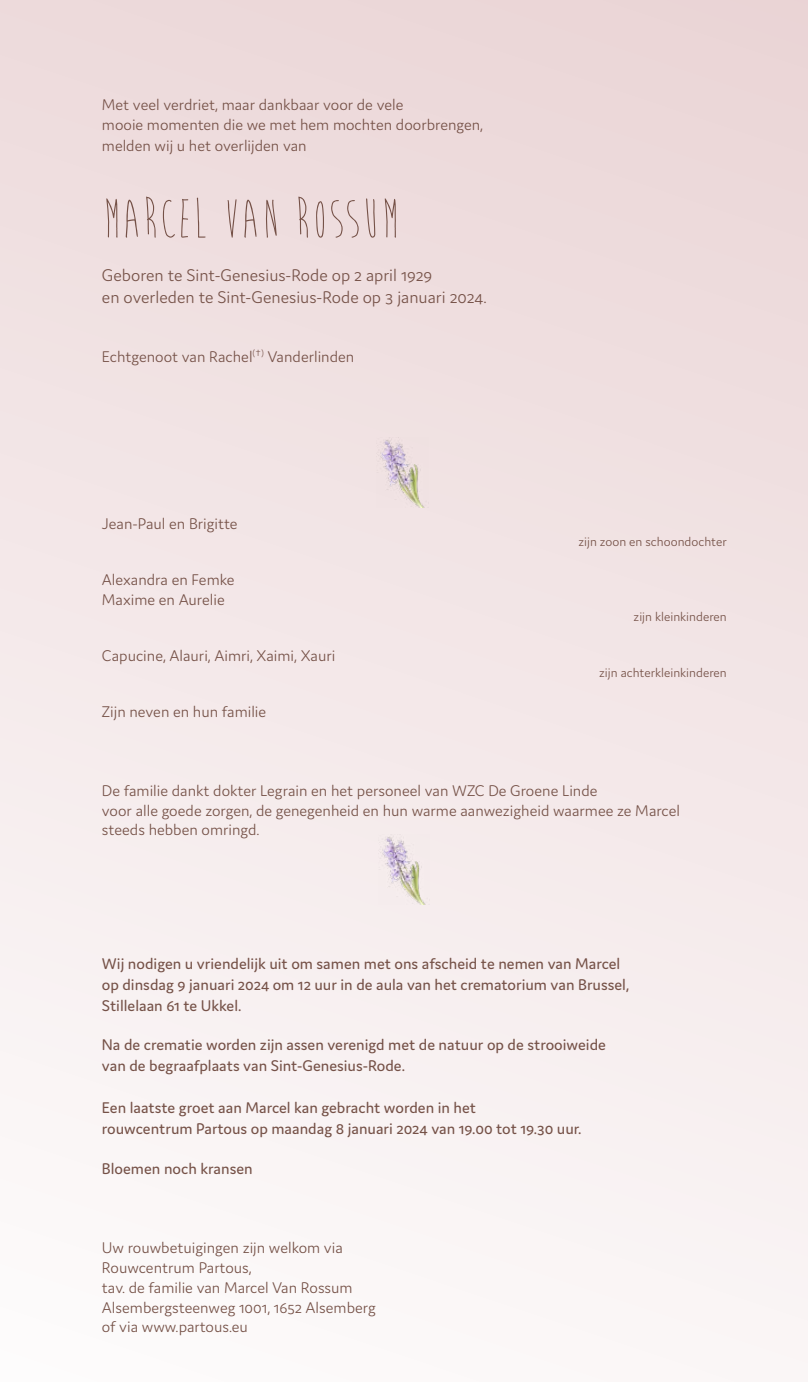
<style>
.page{position:relative;width:808px;height:1382px;background:#fff}
.page>*{position:absolute;margin:0;border:0;box-sizing:border-box;transform-origin:0 0}
.t1{font:57px "Brain Flower";color:#755147}
.t2{font:300 18px/21.6px "Domus";color:#755147}
.t3{font:300 16.5px/19.8px "Domus";color:#755147}
.t4{font:16.5px/21px "Domus";color:#755147}
.t5{font:300 13.5px "Domus";color:#755147}
</style>
<div class="page">
<div style="left:0;top:0;width:808px;height:1382px;background:linear-gradient(to bottom,#ebd7d8,#fcf9f9)"></div>
<img style="left:377px;top:437px;width:51px;height:70px">
<img style="left:378px;top:835px;width:52px;height:70px">
<p class="t3" style="left:102px;top:94px;width:383px">Met veel verdriet, maar dankbaar voor de vele<br>mooie momenten die we met hem mochten doorbrengen,</p>
<p class="t3" style="left:102px;top:136px;width:206px">melden wij u het overlijden van</p>
<h1 class="t1" style="left:102px;top:190px;width:300px">MARCEL VAN ROSSUM</h1>
<p class="t2" style="left:102px;top:264px;width:386px">Geboren te Sint-Genesius-Rode op 2 april 1929<br>en overleden te Sint-Genesius-Rode op 3 januari 2024.</p>
<p class="t3" style="left:102px;top:346px;width:254px">Echtgenoot van Rachel<sup>(†)</sup> Vanderlinden</p>
<p class="t3" style="left:102px;top:514px;width:137px">Jean-Paul en Brigitte</p>
<p class="t3" style="left:102px;top:570px;width:134px">Alexandra en Femke<br>Maxime en Aurelie</p>
<p class="t3" style="left:102px;top:645px;width:235px">Capucine, Alauri, Aimri, Xaimi, Xauri</p>
<p class="t3" style="left:102px;top:701px;width:166px">Zijn neven en hun familie</p>
<p class="t5" style="left:578px;top:534px;width:150px">zijn zoon en schoondochter</p>
<p class="t5" style="left:634px;top:609px;width:95px">zijn kleinkinderen</p>
<p class="t5" style="left:599px;top:665px;width:129px">zijn achterkleinkinderen</p>
<p class="t3" style="left:102px;top:780px;width:580px">De familie dankt dokter Legrain en het personeel van WZC De Groene Linde<br>voor alle goede zorgen, de genegenheid en hun warme aanwezigheid waarmee ze Marcel steeds hebben omringd.</p>
<p class="t4" style="left:102px;top:953px;width:529px">Wij nodigen u vriendelijk uit om samen met ons afscheid te nemen van Marcel op dinsdag 9 januari 2024 om 12 uur in de aula van het crematorium van Brussel,<br>Stillelaan 61 te Ukkel.</p>
<p class="t4" style="left:102px;top:1034px;width:506px">Na de crematie worden zijn assen verenigd met de natuur op de strooiweide van de begraafplaats van Sint-Genesius-Rode.</p>
<p class="t4" style="left:102px;top:1097px;width:481px">Een laatste groet aan Marcel kan gebracht worden in het<br>rouwcentrum Partous op maandag 8 januari 2024 van 19.00 tot 19.30 uur.</p>
<p class="t4" style="left:102px;top:1158px;width:152px">Bloemen noch kransen</p>
<p class="t3" style="left:102px;top:1238px;width:275px">Uw rouwbetuigingen zijn welkom via<br>Rouwcentrum Partous,<br>tav. de familie van Marcel Van Rossum<br>Alsembergsteenweg 1001, 1652 Alsemberg of via www.partous.eu</p>
</div>
